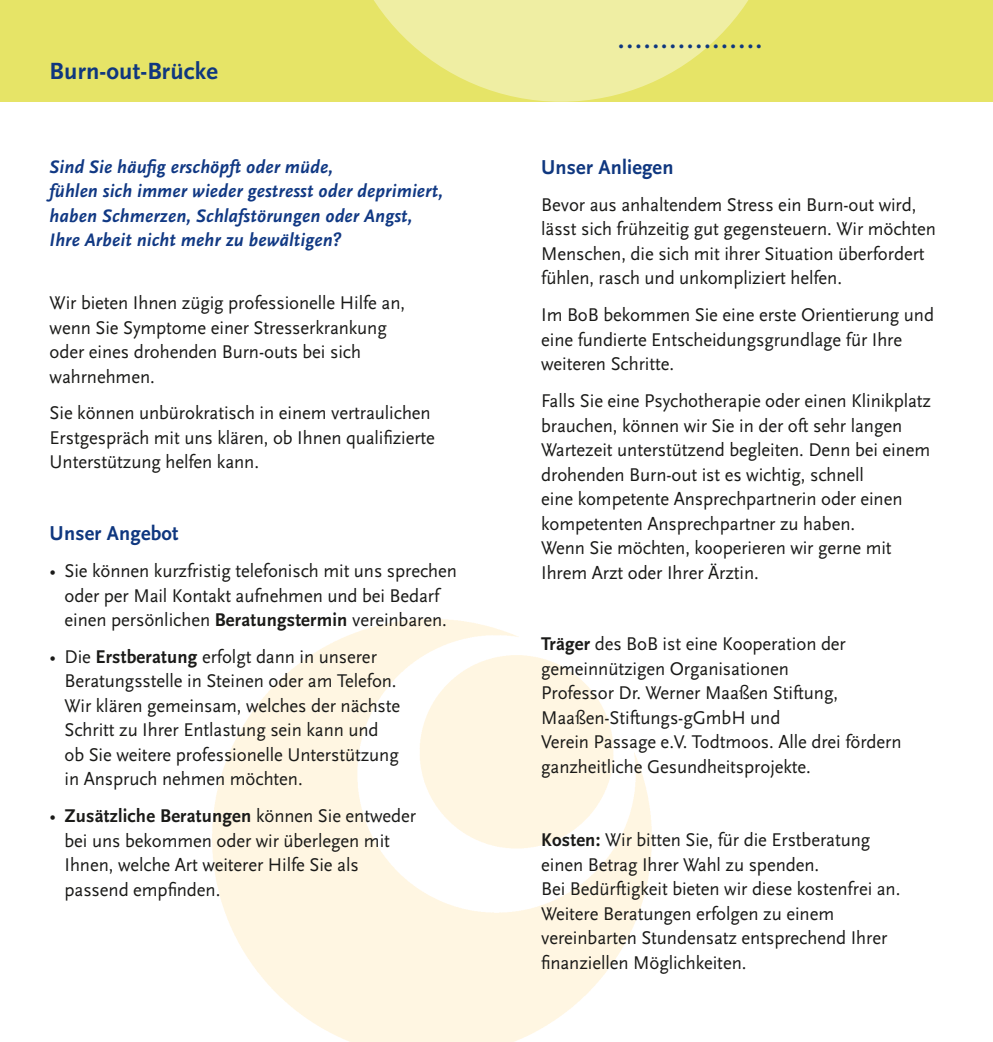
<style>
.page{position:relative;width:993px;height:1042px;background:#fff}
.page>*{position:absolute;margin:0;border:0;box-sizing:border-box;transform-origin:0 0}
.t1{font:700 24.5px "Scala Sans";letter-spacing:.005em;color:#0f377f}
.t2{font:700 21px "Scala Sans";letter-spacing:.01em;color:#0f377f}
.t3{font:19.25px/24.5px "Scala Sans";letter-spacing:-.005em;color:#1a1a18}
.t4{font:italic 700 18.9px/24.5px "Scala Sans";letter-spacing:.01em;color:#113984}
.s1{font-weight:700}
</style>
<div class="page">
<img style="left:212px;top:619px;width:440px;height:423px">
<div style="left:0;top:0;width:992px;height:102px;background:#e6e467"></div>
<svg style="left:374px;top:0;width:374px;height:102px;fill:#efeea3"></svg>
<p class="t1" style="left:50px;top:58px;width:170px">Burn-out-Brücke</p>
<p class="t4" style="left:50px;top:155px;width:394px">Sind Sie häufig erschöpft oder müde,<br>fühlen sich immer wieder gestresst oder deprimiert, haben Schmerzen, Schlafstörungen oder Angst, Ihre Arbeit nicht mehr zu bewältigen?</p>
<p class="t3" style="left:50px;top:291px;width:357px">Wir bieten Ihnen zügig professionelle Hilfe an, wenn Sie Symptome einer Stresserkrankung oder eines drohenden Burn-outs bei sich wahrnehmen.</p>
<p class="t3" style="left:50px;top:401px;width:387px">Sie können unbürokratisch in einem vertraulichen<br>Erstgespräch mit uns klären, ob Ihnen qualifizierte<br>Unterstützung helfen kann.</p>
<p class="t2" style="left:50px;top:522px;width:130px">Unser Angebot</p>
<p class="t3" style="left:50px;top:559px;width:409px;text-align:center">• Sie können kurzfristig telefonisch mit uns sprechen oder per Mail Kontakt aufnehmen und bei Bedarf einen persönlichen <span class="s1">Beratungstermin</span> vereinbaren.</p>
<p class="t3" style="left:64px;top:644px;width:337px;text-indent:-15px">• Die <span class="s1">Erstberatung</span> erfolgt dann in unserer Beratungsstelle in Steinen oder am Telefon.<br>Wir klären gemeinsam, welches der nächste Schritt zu Ihrer Entlastung sein kann und ob Sie weitere professionelle Unterstützung in Anspruch nehmen möchten.</p>
<p class="t3" style="left:64px;top:804px;width:353px;text-indent:-15px">• <span class="s1">Zusätzliche Beratungen</span> können Sie entweder bei uns bekommen oder wir überlegen mit Ihnen, welche Art weiterer Hilfe Sie als passend empfinden.</p>
<p class="t1" style="left:618px;top:27px;width:145px">.................</p>
<p class="t2" style="left:541px;top:156px;width:134px">Unser Anliegen</p>
<p class="t3" style="left:541px;top:193px;width:396px">Bevor aus anhaltendem Stress ein Burn-out wird, lässt sich frühzeitig gut gegensteuern. Wir möchten Menschen, die sich mit ihrer Situation überfordert fühlen, rasch und unkompliziert helfen.</p>
<p class="t3" style="left:541px;top:303px;width:394px">Im BoB bekommen Sie eine erste Orientierung und eine fundierte Entscheidungsgrundlage für Ihre weiteren Schritte.</p>
<p class="t3" style="left:541px;top:389px;width:391px">Falls Sie eine Psychotherapie oder einen Klinikplatz brauchen, können wir Sie in der oft sehr langen Wartezeit unterstützend begleiten. Denn bei einem drohenden Burn-out ist es wichtig, schnell<br>eine kompetente Ansprechpartnerin oder einen kompetenten Ansprechpartner zu haben.<br>Wenn Sie möchten, kooperieren wir gerne mit Ihrem Arzt oder Ihrer Ärztin.</p>
<p class="t3" style="left:541px;top:632px;width:362px"><span class="s1">Träger</span> des BoB ist eine Kooperation der gemeinnützigen Organisationen<br>Professor Dr. Werner Maaßen Stiftung, Maaßen-Stiftungs-gGmbH und<br>Verein Passage e.V. Todtmoos. Alle drei fördern ganzheitliche Gesundheitsprojekte.</p>
<p class="t3" style="left:541px;top:828px;width:360px"><span class="s1">Kosten:</span> Wir bitten Sie, für die Erstberatung einen Betrag Ihrer Wahl zu spenden.<br>Bei Bedürftigkeit bieten wir diese kostenfrei an.<br>Weitere Beratungen erfolgen zu einem vereinbarten Stundensatz entsprechend Ihrer finanziellen Möglichkeiten.</p>
</div>
